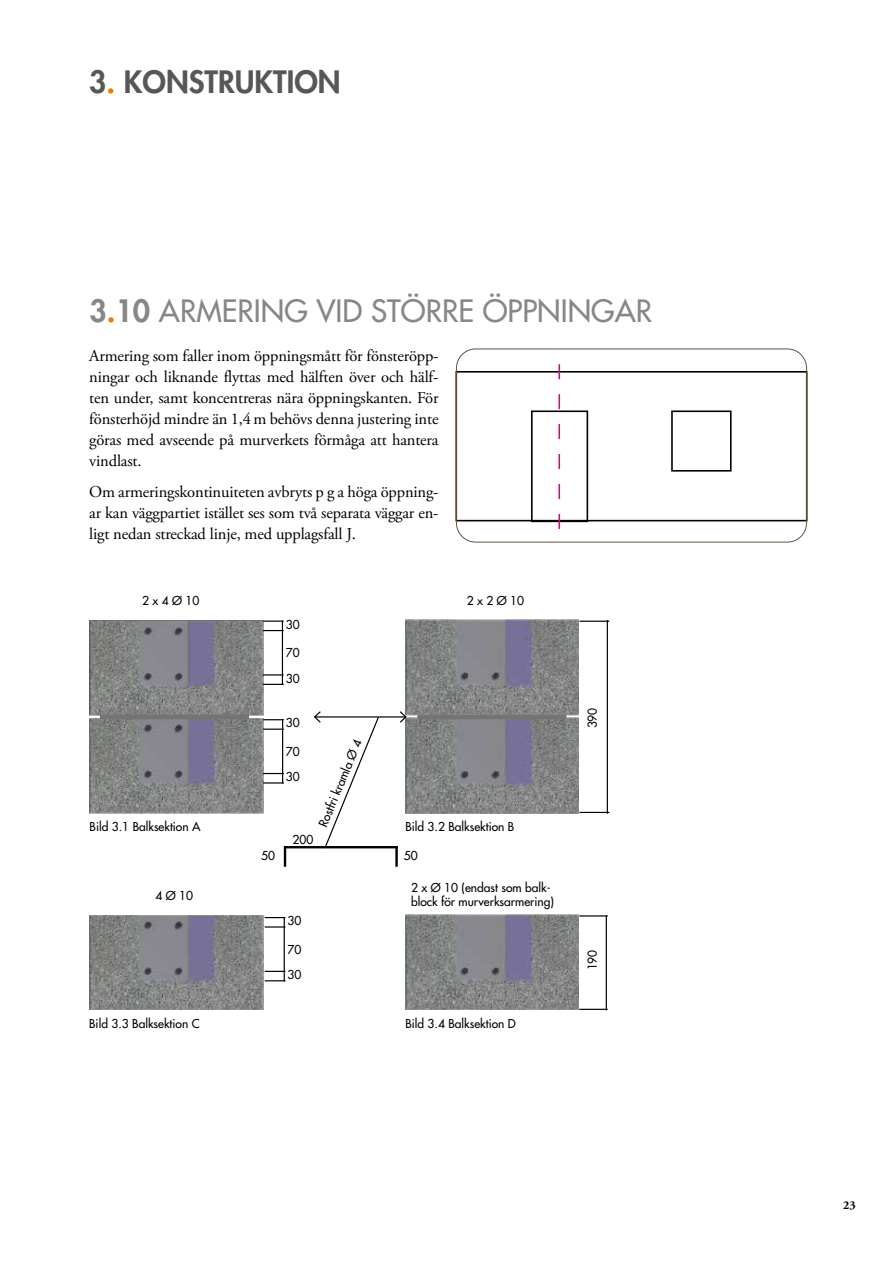
<style>
.page{position:relative;width:893px;height:1263px;background:#fff}
.page>*{position:absolute;margin:0;border:0;box-sizing:border-box;transform-origin:0 0}
.t1{font:500 30px "Futura Std";color:#878787}
.t2{font:800 30px "Futura Std";color:#575756}
.t3{font:16.5px/21px "Adobe Garamond Pro";letter-spacing:-.01em;color:#000;text-align:justify}
.t4{font:500 12px/14.4px "Futura Std";color:#000}
.t5{font:700 12px "Adobe Garamond Pro";color:#000}
.s1{color:#ef7d00}
.s2{font-weight:800}
.s3{font-weight:800;color:#ef7d00}
</style>
<div class="page">
<img style="left:405px;top:619px;width:174px;height:96px">
<img style="left:89px;top:621px;width:174px;height:94px">
<img style="left:89px;top:718px;width:174px;height:95px">
<img style="left:405px;top:717px;width:174px;height:97px">
<div style="left:417px;top:714px;width:149px;height:5px;background:#757474"></div>
<img style="left:89px;top:915px;width:174px;height:95px">
<img style="left:405px;top:914px;width:174px;height:96px">
<div style="left:100px;top:714px;width:149px;height:5px;background:#757474"></div>
<hr style="left:284px;top:846px;width:2px;height:21px;background:#000">
<hr style="left:285px;top:846px;width:113px;height:2px;background:#000">
<hr style="left:395px;top:846px;width:3px;height:21px;background:#000">
<hr style="left:315px;top:716px;width:91px;height:1px;background:#000">
<svg style="left:313px;top:711px;width:67px;height:138px"></svg>
<svg style="left:398px;top:710px;width:10px;height:14px"></svg>
<hr style="left:579px;top:621px;width:30px;height:1px;background:#000">
<hr style="left:607px;top:620px;width:1px;height:194px;background:#000">
<hr style="left:579px;top:812px;width:30px;height:1px;background:#000">
<svg style="left:579px;top:915px;width:29px;height:1px"></svg>
<hr style="left:606px;top:915px;width:1px;height:95px;background:#000">
<svg style="left:579px;top:1009px;width:29px;height:1px"></svg>
<svg style="left:265px;top:917px;width:19px;height:1px"></svg>
<hr style="left:284px;top:917px;width:1px;height:64px;background:#000">
<svg style="left:265px;top:980px;width:19px;height:1px"></svg>
<svg style="left:265px;top:926px;width:20px;height:1px"></svg>
<svg style="left:265px;top:971px;width:19px;height:1px"></svg>
<hr style="left:263px;top:620px;width:21px;height:2px;background:#000">
<hr style="left:282px;top:620px;width:1px;height:65px;background:#000">
<svg style="left:263px;top:684px;width:21px;height:1px"></svg>
<svg style="left:263px;top:630px;width:21px;height:1px"></svg>
<svg style="left:263px;top:674px;width:21px;height:1px"></svg>
<svg style="left:263px;top:719px;width:21px;height:1px"></svg>
<hr style="left:282px;top:719px;width:1px;height:64px;background:#000">
<svg style="left:263px;top:782px;width:21px;height:1px"></svg>
<hr style="left:263px;top:728px;width:21px;height:2px;background:#000">
<svg style="left:263px;top:773px;width:21px;height:1px"></svg>
<div style="left:455px;top:371px;width:352px;height:150px;border:2px solid #000"></div>
<div style="left:531px;top:410px;width:57px;height:112px;border:2px solid #000"></div>
<div style="left:671px;top:410px;width:61px;height:62px;border:2px solid #000"></div>
<svg style="left:558px;top:364px;width:2px;height:15px"></svg>
<svg style="left:558px;top:394px;width:2px;height:15px"></svg>
<svg style="left:558px;top:424px;width:2px;height:15px"></svg>
<svg style="left:558px;top:454px;width:2px;height:15px"></svg>
<svg style="left:558px;top:484px;width:2px;height:15px"></svg>
<svg style="left:558px;top:514px;width:2px;height:15px"></svg>
<div style="left:456px;top:349px;width:351px;height:193px;border:1px solid #625446;border-radius:19px"></div>
<h1 class="t2" style="left:89px;top:63px;width:253px">3<span class="s1">.</span> KONSTRUKTION</h1>
<h1 class="t1" style="left:90px;top:293px;width:564px"><span class="s2">3</span><span class="s3">.</span><span class="s2">10</span> ARMERING VID STÖRRE ÖPPNINGAR</h1>
<p class="t3" style="left:89px;top:345px;width:351px">Armering som faller inom öppningsmått för fönsteröpp&shy;ningar och liknande flyttas med hälften över och hälf&shy;ten under, samt koncentreras nära öppningskanten. För fönsterhöjd mindre än 1,4 m behövs denna justering inte göras med avseende på murverkets förmåga att hantera vindlast.</p>
<p class="t3" style="left:89px;top:482px;width:351px">Om armeringskontinuiteten avbryts p g a höga öppning&shy;ar kan väggpartiet istället ses som två separata väggar en&shy;ligt nedan streckad linje, med upplagsfall J.</p>
<p class="t4" style="left:142px;top:593px;width:59px">2 x 4 Ø 10</p>
<p class="t4" style="left:467px;top:593px;width:59px">2 x 2 Ø 10</p>
<p class="t4" style="left:286px;top:617px;width:15px">30</p>
<p class="t4" style="left:286px;top:646px;width:15px">70</p>
<p class="t4" style="left:286px;top:671px;width:15px">30</p>
<p class="t4" style="left:90px;top:820px;width:112px">Bild 3.1 Balksektion A</p>
<p class="t4" style="left:286px;top:716px;width:15px">30</p>
<p class="t4" style="left:286px;top:744px;width:15px">70</p>
<p class="t4" style="left:286px;top:769px;width:15px">30</p>
<p class="t4" style="left:315px;top:823px;width:95px;rotate:-67deg">Rostfri kramla Ø 4</p>
<p class="t4" style="left:292px;top:832px;width:22px">200</p>
<p class="t4" style="left:405px;top:820px;width:110px">Bild 3.2 Balksektion B</p>
<p class="t4" style="left:261px;top:848px;width:15px">50</p>
<p class="t4" style="left:404px;top:848px;width:15px">50</p>
<p class="t4" style="left:155px;top:888px;width:39px">4 Ø 10</p>
<p class="t4" style="left:411px;top:880px;width:144px">2 x Ø 10 (endast som balk&shy;block för murverksarmering)</p>
<p class="t4" style="left:288px;top:914px;width:15px">30</p>
<p class="t4" style="left:288px;top:942px;width:15px">70</p>
<p class="t4" style="left:288px;top:967px;width:15px">30</p>
<p class="t4" style="left:89px;top:1016px;width:112px">Bild 3.3 Balksektion C</p>
<p class="t4" style="left:405px;top:1016px;width:112px">Bild 3.4 Balksektion D</p>
<p class="t4" style="left:585px;top:728px;width:22px;rotate:-90deg">390</p>
<p class="t4" style="left:585px;top:970px;width:22px;rotate:-90deg">190</p>
<p class="t5" style="left:843px;top:1198px;width:14px">23</p>
</div>
